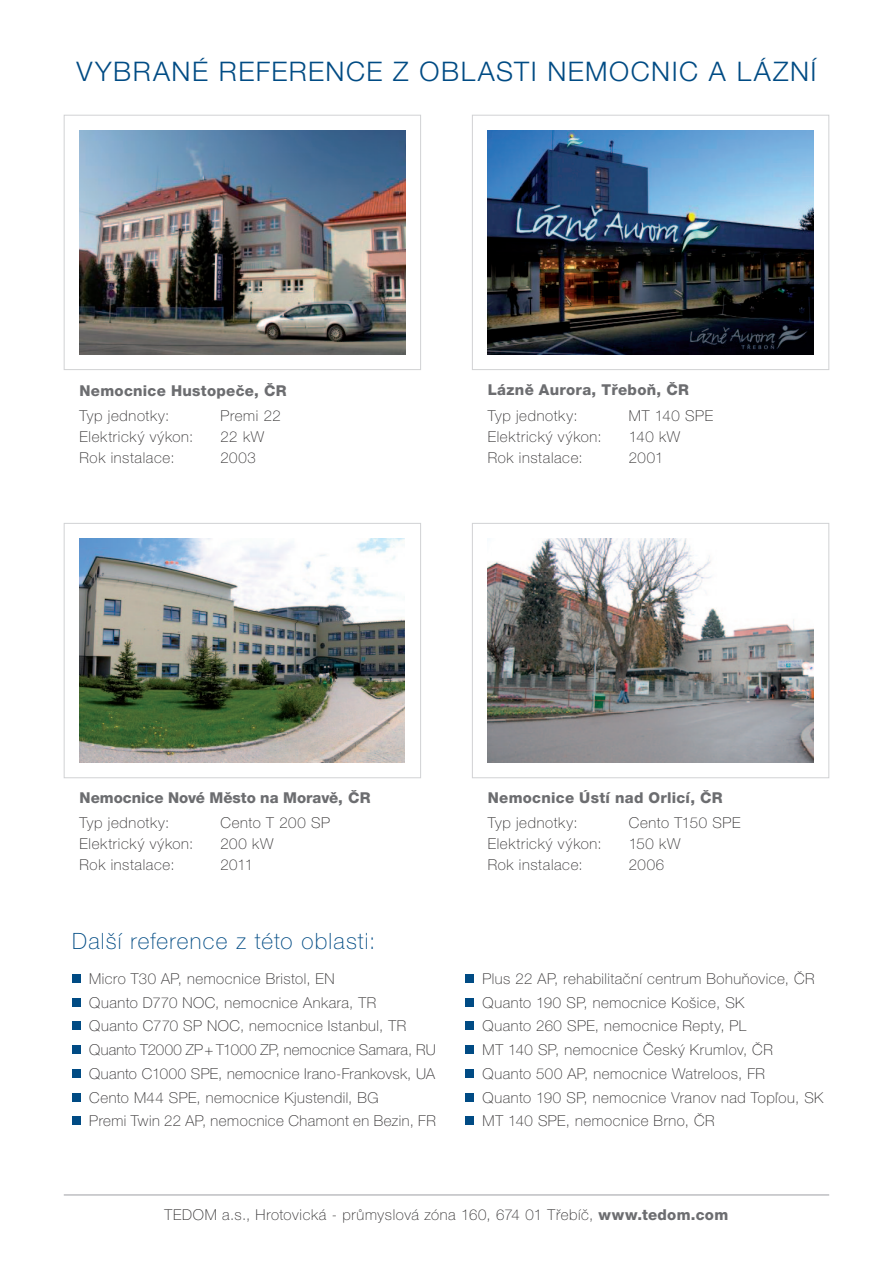
<style>
.page{position:relative;width:893px;height:1263px;background:#fff}
.page>*{position:absolute;margin:0;border:0;box-sizing:border-box;transform-origin:0 0}
.t1{font:300 27px "Helvetica Neue CE";letter-spacing:.055em;color:#004b84}
.t2{font:100 22.5px "Helvetica Neue CE";letter-spacing:.05em;color:#004b84}
.t3{font:100 15px/23.7px "Helvetica Neue CE";letter-spacing:.035em;color:#312f30}
.t4{font:800 15px "Helvetica Neue CE";letter-spacing:.02em;color:#6c6d70}
.t5{font:800 15px "Helvetica Neue CE";color:#6c6d70}
.s1{font-weight:800;color:#6c6d70}
</style>
<div class="page">
<div style="left:64px;top:523px;width:357px;height:255px;border:1px solid #d1d2d4"></div>
<div style="left:64px;top:115px;width:357px;height:255px;border:1px solid #d1d2d4"></div>
<div style="left:472px;top:523px;width:357px;height:255px;border:1px solid #d1d2d4"></div>
<div style="left:472px;top:115px;width:357px;height:255px;border:1px solid #d1d2d4"></div>
<img style="left:80px;top:539px;width:325px;height:223px">
<img style="left:80px;top:131px;width:325px;height:223px">
<img style="left:488px;top:539px;width:325px;height:223px">
<img style="left:488px;top:131px;width:325px;height:223px">
<hr style="left:64px;top:1194px;width:765px;height:1px;background:#a8a9ad">
<div style="left:72px;top:974px;width:9px;height:9px;background:#004b84"></div>
<div style="left:72px;top:998px;width:9px;height:8px;background:#004b84"></div>
<div style="left:72px;top:1022px;width:9px;height:8px;background:#004b84"></div>
<div style="left:72px;top:1045px;width:9px;height:9px;background:#004b84"></div>
<div style="left:72px;top:1069px;width:9px;height:9px;background:#004b84"></div>
<div style="left:72px;top:1093px;width:9px;height:8px;background:#004b84"></div>
<div style="left:72px;top:1117px;width:9px;height:8px;background:#004b84"></div>
<div style="left:466px;top:974px;width:8px;height:9px;background:#004b84"></div>
<div style="left:466px;top:998px;width:8px;height:8px;background:#004b84"></div>
<div style="left:466px;top:1022px;width:8px;height:8px;background:#004b84"></div>
<div style="left:466px;top:1045px;width:8px;height:9px;background:#004b84"></div>
<div style="left:466px;top:1069px;width:8px;height:9px;background:#004b84"></div>
<div style="left:466px;top:1093px;width:8px;height:8px;background:#004b84"></div>
<div style="left:466px;top:1117px;width:8px;height:8px;background:#004b84"></div>
<h1 class="t1" style="left:76px;top:57px;width:551px">VYBRANÉ REFERENCE Z OBLASTI NEMOCNI</h1>
<h1 class="t1" style="left:679px;top:57px;width:139px">C ALÁZN Í</h1>
<p class="t4" style="left:80px;top:383px;width:209px">Nemocnice Hustopeče, ČR</p>
<p class="t3" style="left:80px;top:404px;width:91px">Typ jednotky:</p>
<p class="t3" style="left:221px;top:404px;width:62px">Premi 22</p>
<p class="t3" style="left:80px;top:425px;width:115px">Elektrický výkon:</p>
<p class="t3" style="left:221px;top:425px;width:45px">22 kW</p>
<p class="t3" style="left:80px;top:446px;width:97px">Rok instalace:</p>
<p class="t3" style="left:221px;top:446px;width:37px">2003</p>
<p class="t4" style="left:488px;top:382px;width:203px">Lázně Aurora, Třeboň, ČR</p>
<p class="t3" style="left:488px;top:403px;width:91px">Typ jednotky:</p>
<p class="t3" style="left:629px;top:403px;width:86px">MT 140 SPE</p>
<p class="t3" style="left:488px;top:424px;width:115px">Elektrický výkon:</p>
<p class="t3" style="left:629px;top:424px;width:53px">140 kW</p>
<p class="t3" style="left:488px;top:445px;width:97px">Rok instalace:</p>
<p class="t3" style="left:629px;top:445px;width:36px">2001</p>
<p class="t5" style="left:80px;top:789px;width:293px">Nemocnice Nové Město na Moravě, ČR</p>
<p class="t3" style="left:80px;top:811px;width:91px">Typ jednotky:</p>
<p class="t3" style="left:221px;top:811px;width:111px">Cento T 200 SP</p>
<p class="t3" style="left:80px;top:832px;width:115px">Elektrický výkon:</p>
<p class="t3" style="left:221px;top:832px;width:54px">200 kW</p>
<p class="t3" style="left:80px;top:853px;width:97px">Rok instalace:</p>
<p class="t3" style="left:221px;top:853px;width:34px">2011</p>
<p class="t4" style="left:488px;top:789px;width:236px">Nemocnice Ústí nad Orlicí, ČR</p>
<p class="t3" style="left:488px;top:811px;width:91px">Typ jednotky:</p>
<p class="t3" style="left:629px;top:811px;width:113px">Cento T150 SPE</p>
<p class="t3" style="left:488px;top:832px;width:115px">Elektrický výkon:</p>
<p class="t3" style="left:629px;top:832px;width:53px">150 kW</p>
<p class="t3" style="left:488px;top:853px;width:97px">Rok instalace:</p>
<p class="t3" style="left:629px;top:853px;width:37px">2006</p>
<h2 class="t2" style="left:72px;top:929px;width:305px">Další reference z této oblasti:</h2>
<p class="t3" style="left:89px;top:966px;width:348px">Micro T30 AP, nemocnice Bristol, EN<br>Quanto D770 NOC, nemocnice Ankara, TR<br>Quanto C770 SP NOC, nemocnice Istanbul, TR Quanto T2000 ZP + T1000 ZP, nemocnice Samara, RU Quanto C1000 SPE, nemocnice Irano-Frankovsk, UA Cento M44 SPE, nemocnice Kjustendil, BG<br>Premi Twin 22 AP, nemocnice Chamont en Bezin, FR</p>
<p class="t3" style="left:483px;top:966px;width:342px">Plus 22 AP, rehabilitační centrum Bohuňovice, ČR Quanto 190 SP, nemocnice Košice, SK<br>Quanto 260 SPE, nemocnice Repty, PL<br>MT 140 SP, nemocnice Český Krumlov, ČR Quanto 500 AP, nemocnice Watreloos, FR<br>Quanto 190 SP, nemocnice Vranov nad Topľou, SK MT 140 SPE, nemocnice Brno, ČR</p>
<p class="t3" style="left:165px;top:1203px;width:565px">TEDOM a.s., Hrotovická - průmyslová zóna 160, 674 01 Třebíč, <span class="s1">www.tedom.com</span></p>
</div>
